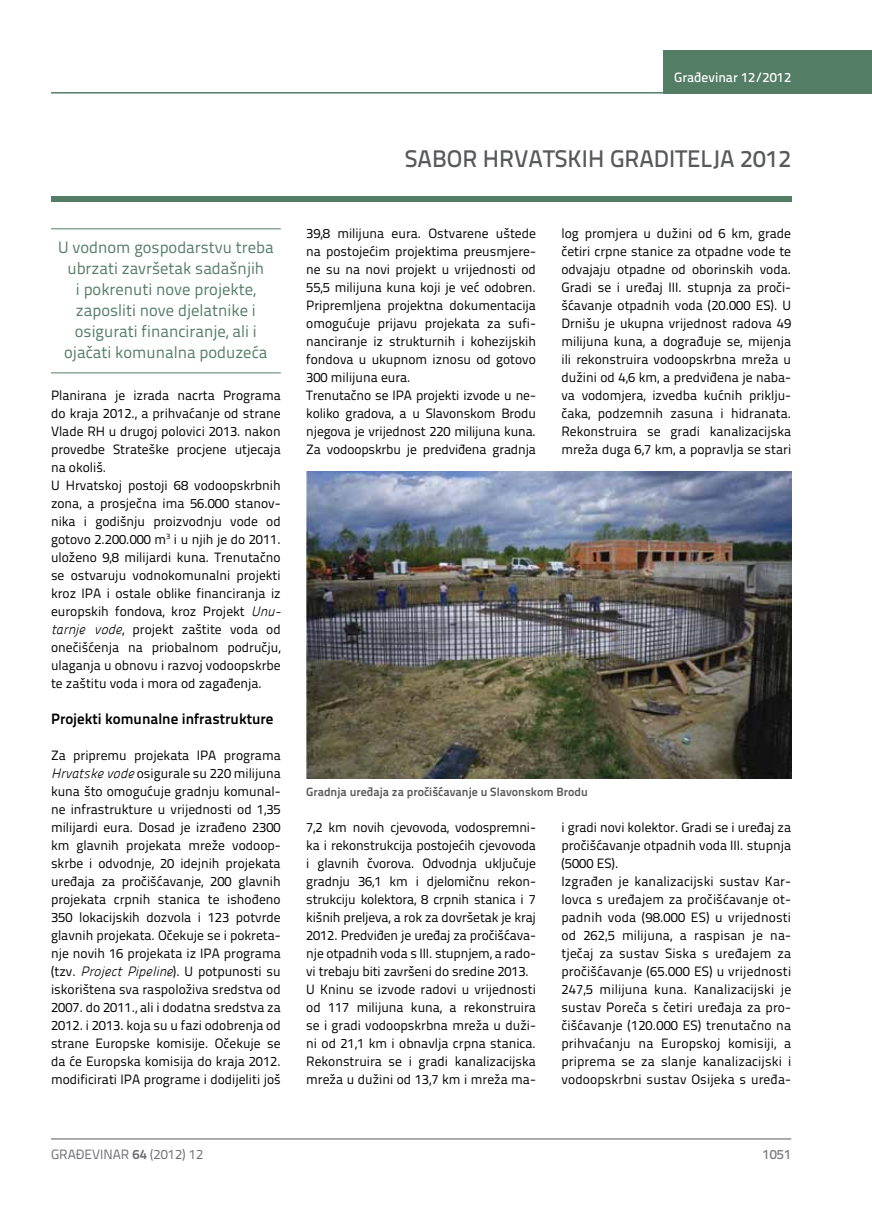
<style>
.page{position:relative;width:872px;height:1212px;background:#fff}
.page>*{position:absolute;margin:0;border:0;box-sizing:border-box;transform-origin:0 0}
.t1{font:500 24px "Titillium Text 22 L";color:#58595b}
.t2{font:16.5px/21px "Titillium Text 22 L";color:#547d66;text-align:center}
.t3{font:700 15px "Titillium Text 22 L";color:#000}
.t4{font:13.5px/18px "Titillium Text 22 L";color:#000}
.t5{font:13.5px "Titillium Text 22 L";color:#6d6e71}
.t6{font:500 13.5px "Titillium Text 22 L";color:#fff}
.t7{font:500 13.5px "Titillium Text 22 L";color:#797a7d}
.t8{font:700 12px "Titillium Text 22 L";color:#58595b}
.s1{font-family:"Panefresco 250 wt";font-style:italic}
.s2{font-weight:700}
</style>
<div class="page">
<hr style="left:51px;top:1139px;width:740px;height:1px;background:#58595b">
<hr style="left:51px;top:92px;width:612px;height:2px;background:#547d66">
<div style="left:663px;top:50px;width:209px;height:44px;background:#547d66"></div>
<div style="left:51px;top:196px;width:740px;height:6px;background:#547d66"></div>
<hr style="left:51px;top:229px;width:230px;height:1px;background:#547d66">
<hr style="left:51px;top:373px;width:230px;height:1px;background:#547d66">
<img style="left:306px;top:472px;width:485px;height:306px">
<p class="t6" style="left:674px;top:67px;width:118px">Građevinar 12/2012</p>
<p class="t2" style="left:58px;top:236px;width:217px">U vodnom gospodarstvu treba ubrzati završetak sadašnjih<br>i pokrenuti nove projekte, zaposliti nove djelatnike i osigurati financiranje, ali i ojačati komunalna poduzeća</p>
<p class="t4" style="left:51px;top:385px;width:231px">Planirana je izrada nacrta Programa do kraja 2012., a prihvaćanje od strane Vlade RH u drugoj polovici 2013. nakon provedbe Strateške procjene utjecaja na okoliš.<br>U Hrvatskoj postoji 68 vodoopskrbnih zona, a prosječna ima 56.000 stanov&shy;nika i godišnju proizvodnju vode od gotovo 2.200.000 m<sup>3</sup> i u njih je do 2011. uloženo 9,8 milijardi kuna. Trenutačno se ostvaruju vodnokomunalni projekti kroz IPA i ostale oblike financiranja iz europskih fondova, kroz Projekt <span class="s1">Unu&shy;tarnje vode</span>, projekt zaštite voda od onečišćenja na priobalnom području, ulaganja u obnovu i razvoj vodoopskrbe te zaštitu voda i mora od zagađenja.</p>
<p class="t3" style="left:51px;top:707px;width:224px">Projekti komunalne infrastrukture</p>
<p class="t4" style="left:51px;top:746px;width:231px;text-align:justify">Za pripremu projekata IPA programa <span class="s1">Hrvatske vode</span> osigurale su 220 milijuna kuna što omogućuje gradnju komunal&shy;ne infrastrukture u vrijednosti od 1,35 milijardi eura. Dosad je izrađeno 2300 km glavnih projekata mreže vodoop&shy;skrbe i odvodnje, 20 idejnih projekata uređaja za pročišćavanje, 200 glavnih projekata crpnih stanica te ishođeno 350 lokacijskih dozvola i 123 potvrde glavnih projekata. Očekuje se i pokreta&shy;nje novih 16 projekata iz IPA programa (tzv. <span class="s1">Project Pipeline</span>). U potpunosti su iskorištena sva raspoloživa sredstva od 2007. do 2011., ali i dodatna sredstva za 2012. i 2013. koja su u fazi odobrenja od strane Europske komisije. Očekuje se da će Europska komisija do kraja 2012. modificirati IPA programe i dodijeliti još</p>
<h1 class="t1" style="left:405px;top:140px;width:388px">SABOR HRVATSKIH GRADITELJA 2012</h1>
<p class="t4" style="left:306px;top:223px;width:231px">39,8 milijuna eura. Ostvarene uštede na postojećim projektima preusmjere&shy;ne su na novi projekt u vrijednosti od 55,5 milijuna kuna koji je već odobren.<br>Pripremljena projektna dokumentacija omogućuje prijavu projekata za sufi&shy;nanciranje iz strukturnih i kohezijskih fondova u ukupnom iznosu od gotovo 300 milijuna eura.<br>Trenutačno se IPA projekti izvode u ne&shy;koliko gradova, a u Slavonskom Brodu njegova je vrijednost 220 milijuna kuna.<br>Za vodoopskrbu je predviđena gradnja</p>
<p class="t4" style="left:561px;top:223px;width:231px;text-align:justify">log promjera u dužini od 6 km, grade četiri crpne stanice za otpadne vode te odvajaju otpadne od oborinskih voda.<br>Gradi se i uređaj III. stupnja za proči&shy;šćavanje otpadnih voda (20.000 ES). U Drnišu je ukupna vrijednost radova 49 milijuna kuna, a dograđuje se, mijenja ili rekonstruira vodoopskrbna mreža u dužini od 4,6 km, a predviđena je naba&shy;va vodomjera, izvedba kućnih priklju&shy;čaka, podzemnih zasuna i hidranata.<br>Rekonstruira se gradi kanalizacijska mreža duga 6,7 km, a popravlja se stari</p>
<p class="t8" style="left:306px;top:783px;width:283px">Gradnja uređaja za pročišćavanje u Slavonskom Brodu</p>
<p class="t4" style="left:306px;top:818px;width:231px">7,2 km novih cjevovoda, vodospremni&shy;ka i rekonstrukcija postojećih cjevovoda i glavnih čvorova. Odvodnja uključuje gradnju 36,1 km i djelomičnu rekon&shy;strukciju kolektora, 8 crpnih stanica i 7 kišnih preljeva, a rok za dovršetak je kraj 2012. Predviđen je uređaj za pročišćava&shy;nje otpadnih voda s III. stupnjem, a rado&shy;vi trebaju biti završeni do sredine 2013.<br>U Kninu se izvode radovi u vrijednosti od 117 milijuna kuna, a rekonstruira se i gradi vodoopskrbna mreža u duži&shy;ni od 21,1 km i obnavlja crpna stanica.<br>Rekonstruira se i gradi kanalizacijska mreža u dužini od 13,7 km i mreža ma-</p>
<p class="t4" style="left:561px;top:818px;width:231px">i gradi novi kolektor. Gradi se i uređaj za pročišćavanje otpadnih voda III. stupnja (5000 ES).<br>Izgrađen je kanalizacijski sustav Kar&shy;lovca s uređajem za pročišćavanje ot&shy;padnih voda (98.000 ES) u vrijednosti od 262,5 milijuna, a raspisan je na&shy;tječaj za sustav Siska s uređajem za pročišćavanje (65.000 ES) u vrijednosti 247,5 milijuna kuna. Kanalizacijski je sustav Poreča s četiri uređaja za pro&shy;čišćavanje (120.000 ES) trenutačno na prihvaćanju na Europskoj komisiji, a priprema se za slanje kanalizacijski i vodoopskrbni sustav Osijeka s uređa-</p>
<p class="t5" style="left:51px;top:1144px;width:154px">GRAĐEVINAR <span class="s2">64</span> (2012) 12</p>
<p class="t7" style="left:762px;top:1144px;width:30px">1051</p>
</div>
